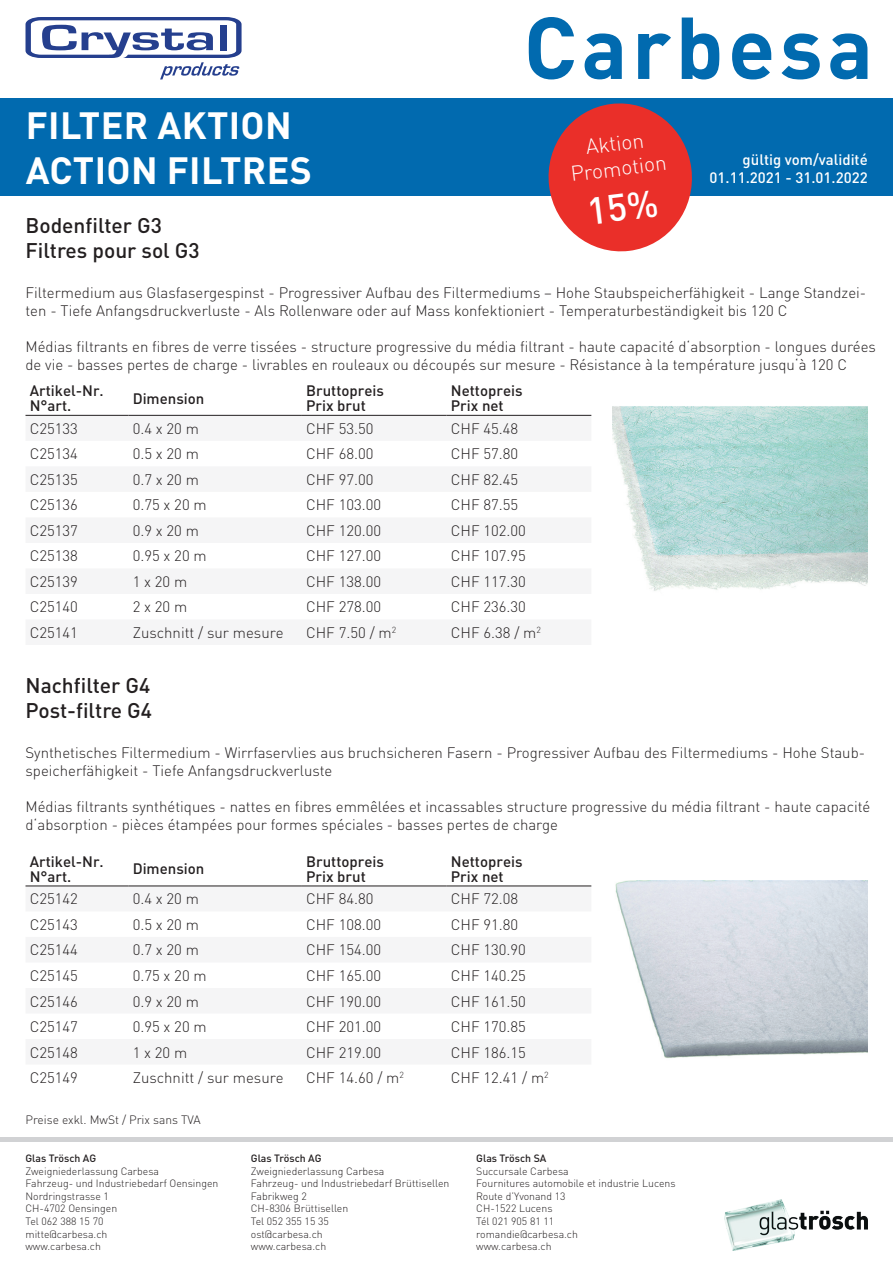
<style>
.page{position:relative;width:893px;height:1263px;background:#fff}
.page>*{position:absolute;margin:0;border:0;box-sizing:border-box;transform-origin:0 0}
.t1{font:700 37.5px/45px "DIN Pro";letter-spacing:.01em;color:#fff}
.t2{font:500 21px/25.2px "DIN Pro";color:#231f20}
.t3{font:300 21px/25.2px "DIN Pro";color:#fff;text-align:center}
.t4{font:300 15px/18px "DIN Pro";color:#231f20}
.t5{font:500 15px/15px "DIN Pro";color:#231f20}
.t6{font:500 15px/18px "DIN Pro";color:#fff;text-align:right}
.t7{font:300 12px "DIN Pro";color:#231f20}
.t8{font:300 10.5px/12.6px "DIN Pro";color:#231f20}
.t9{font:500 10.5px "DIN Pro";color:#231f20}
</style>
<div class="page">
<hr style="left:0;top:1137px;width:893px;height:4px;background:#d1d2d4">
<img style="left:725px;top:1200px;width:142px;height:50px">
<svg style="left:529px;top:17px;width:45px;height:62px"></svg>
<svg style="left:585px;top:33px;width:37px;height:46px"></svg>
<svg style="left:638px;top:33px;width:33px;height:46px"></svg>
<svg style="left:682px;top:18px;width:37px;height:61px"></svg>
<svg style="left:732px;top:33px;width:39px;height:46px"></svg>
<svg style="left:781px;top:33px;width:39px;height:46px"></svg>
<svg style="left:830px;top:33px;width:37px;height:46px"></svg>
<svg style="left:26px;top:17px;width:216px;height:62px"></svg>
<div style="left:0;top:98px;width:893px;height:98px;background:#016aaf"></div>
<hr style="left:26px;top:415px;width:102px;height:1px;background:#231f20">
<hr style="left:128px;top:415px;width:174px;height:1px;background:#231f20">
<hr style="left:302px;top:415px;width:145px;height:1px;background:#231f20">
<hr style="left:447px;top:415px;width:144px;height:1px;background:#231f20">
<hr style="left:26px;top:886px;width:102px;height:1px;background:#231f20">
<hr style="left:128px;top:886px;width:174px;height:1px;background:#231f20">
<hr style="left:302px;top:886px;width:145px;height:1px;background:#231f20">
<hr style="left:447px;top:886px;width:144px;height:1px;background:#231f20">
<img style="left:613px;top:406px;width:255px;height:185px">
<img style="left:615px;top:880px;width:253px;height:178px">
<svg style="left:548px;top:103px;width:144px;height:149px"></svg>
<h1 class="t1" style="left:26px;top:98px;width:288px">FILTER AKTION<br>ACTION FILTRES</h1>
<h2 class="t3" style="left:566px;top:135px;width:98px;rotate:-7deg">Aktion<br>Promotion</h2>
<p class="t6" style="left:709px;top:148px;width:160px">gültig vom/validité<br>01.11.2021 - 31.01.2022</p>
<h2 class="t2" style="left:26px;top:210px;width:176px">Bodenfilter G3<br>Filtres pour sol G3</h2>
<p class="t4" style="left:26px;top:282px;width:842px">Filtermedium aus Glasfasergespinst - Progressiver Aufbau des Filtermediums – Hohe Staubspeicherfähigkeit - Lange Standzei&shy;ten - Tiefe Anfangsdruckverluste - Als Rollenware oder auf Mass konfektioniert - Temperaturbeständigkeit bis 120 C</p>
<p class="t4" style="left:26px;top:336px;width:852px">Médias filtrants en fibres de verre tissées - structure progressive du média filtrant - haute capacité d‘absorption - longues durées de vie - basses pertes de charge - livrables en rouleaux ou découpés sur mesure - Résistance à la température jusqu‘à 120 C</p>
<p class="t5" style="left:30px;top:381px;width:75px">Artikel-Nr.<br>N°art.</p>
<p class="t5" style="left:133px;top:389px;width:73px">Dimension</p>
<p class="t5" style="left:306px;top:381px;width:79px">Bruttopreis<br>Prix brut</p>
<p class="t5" style="left:451px;top:381px;width:73px">Nettopreis<br>Prix net</p>
<p class="t4" style="left:30px;top:418px;width:50px">C25133</p>
<p class="t4" style="left:133px;top:418px;width:68px">0.4 x 20 m</p>
<p class="t4" style="left:306px;top:418px;width:69px">CHF 53.50</p>
<p class="t4" style="left:451px;top:418px;width:69px">CHF 45.48</p>
<p class="t4" style="left:30px;top:444px;width:50px">C25134</p>
<p class="t4" style="left:133px;top:444px;width:68px">0.5 x 20 m</p>
<p class="t4" style="left:306px;top:444px;width:69px">CHF 68.00</p>
<p class="t4" style="left:451px;top:444px;width:69px">CHF 57.80</p>
<p class="t4" style="left:30px;top:469px;width:50px">C25135</p>
<p class="t4" style="left:133px;top:469px;width:68px">0.7 x 20 m</p>
<p class="t4" style="left:306px;top:469px;width:69px">CHF 97.00</p>
<p class="t4" style="left:451px;top:469px;width:69px">CHF 82.45</p>
<p class="t4" style="left:30px;top:495px;width:50px">C25136</p>
<p class="t4" style="left:133px;top:495px;width:76px">0.75 x 20 m</p>
<p class="t4" style="left:306px;top:495px;width:77px">CHF 103.00</p>
<p class="t4" style="left:451px;top:495px;width:69px">CHF 87.55</p>
<p class="t4" style="left:30px;top:520px;width:50px">C25137</p>
<p class="t4" style="left:133px;top:520px;width:68px">0.9 x 20 m</p>
<p class="t4" style="left:306px;top:520px;width:77px">CHF 120.00</p>
<p class="t4" style="left:451px;top:520px;width:77px">CHF 102.00</p>
<p class="t4" style="left:30px;top:546px;width:50px">C25138</p>
<p class="t4" style="left:133px;top:546px;width:76px">0.95 x 20 m</p>
<p class="t4" style="left:306px;top:546px;width:77px">CHF 127.00</p>
<p class="t4" style="left:451px;top:546px;width:77px">CHF 107.95</p>
<p class="t4" style="left:30px;top:571px;width:50px">C25139</p>
<p class="t4" style="left:133px;top:571px;width:56px">1 x 20 m</p>
<p class="t4" style="left:306px;top:571px;width:77px">CHF 138.00</p>
<p class="t4" style="left:451px;top:571px;width:77px">CHF 117.30</p>
<p class="t4" style="left:30px;top:597px;width:50px">C25140</p>
<p class="t4" style="left:133px;top:597px;width:56px">2 x 20 m</p>
<p class="t4" style="left:306px;top:597px;width:77px">CHF 278.00</p>
<p class="t4" style="left:451px;top:597px;width:77px">CHF 236.30</p>
<p class="t4" style="left:30px;top:622px;width:50px">C25141</p>
<p class="t4" style="left:133px;top:622px;width:153px">Zuschnitt / sur mesure</p>
<p class="t4" style="left:306px;top:622px;width:92px">CHF 7.50 / m<sup>2</sup></p>
<p class="t4" style="left:451px;top:622px;width:92px">CHF 6.38 / m<sup>2</sup></p>
<h2 class="t2" style="left:26px;top:670px;width:128px">Nachfilter G4<br>Post-filtre G4</h2>
<p class="t4" style="left:26px;top:742px;width:841px">Synthetisches Filtermedium - Wirrfaservlies aus bruchsicheren Fasern - Progressiver Aufbau des Filtermediums - Hohe Staub&shy;speicherfähigkeit - Tiefe Anfangsdruckverluste</p>
<p class="t4" style="left:26px;top:796px;width:846px">Médias filtrants synthétiques - nattes en fibres emmêlées et incassables structure progressive du média filtrant - haute capacité d‘absorption - pièces étampées pour formes spéciales - basses pertes de charge</p>
<p class="t5" style="left:30px;top:852px;width:75px">Artikel-Nr.<br>N°art.</p>
<p class="t5" style="left:133px;top:860px;width:73px">Dimension</p>
<p class="t5" style="left:306px;top:852px;width:79px">Bruttopreis<br>Prix brut</p>
<p class="t5" style="left:451px;top:852px;width:73px">Nettopreis<br>Prix net</p>
<p class="t4" style="left:30px;top:889px;width:50px">C25142</p>
<p class="t4" style="left:133px;top:889px;width:68px">0.4 x 20 m</p>
<p class="t4" style="left:306px;top:889px;width:69px">CHF 84.80</p>
<p class="t4" style="left:451px;top:889px;width:69px">CHF 72.08</p>
<p class="t4" style="left:30px;top:914px;width:50px">C25143</p>
<p class="t4" style="left:133px;top:914px;width:68px">0.5 x 20 m</p>
<p class="t4" style="left:306px;top:914px;width:77px">CHF 108.00</p>
<p class="t4" style="left:451px;top:914px;width:69px">CHF 91.80</p>
<p class="t4" style="left:30px;top:940px;width:50px">C25144</p>
<p class="t4" style="left:133px;top:940px;width:68px">0.7 x 20 m</p>
<p class="t4" style="left:306px;top:940px;width:77px">CHF 154.00</p>
<p class="t4" style="left:451px;top:940px;width:77px">CHF 130.90</p>
<p class="t4" style="left:30px;top:965px;width:50px">C25145</p>
<p class="t4" style="left:133px;top:965px;width:76px">0.75 x 20 m</p>
<p class="t4" style="left:306px;top:965px;width:77px">CHF 165.00</p>
<p class="t4" style="left:451px;top:965px;width:77px">CHF 140.25</p>
<p class="t4" style="left:30px;top:991px;width:50px">C25146</p>
<p class="t4" style="left:133px;top:991px;width:68px">0.9 x 20 m</p>
<p class="t4" style="left:306px;top:991px;width:77px">CHF 190.00</p>
<p class="t4" style="left:451px;top:991px;width:77px">CHF 161.50</p>
<p class="t4" style="left:30px;top:1016px;width:50px">C25147</p>
<p class="t4" style="left:133px;top:1016px;width:76px">0.95 x 20 m</p>
<p class="t4" style="left:306px;top:1016px;width:77px">CHF 201.00</p>
<p class="t4" style="left:451px;top:1016px;width:77px">CHF 170.85</p>
<p class="t4" style="left:30px;top:1042px;width:50px">C25148</p>
<p class="t4" style="left:133px;top:1042px;width:56px">1 x 20 m</p>
<p class="t4" style="left:306px;top:1042px;width:77px">CHF 219.00</p>
<p class="t4" style="left:451px;top:1042px;width:77px">CHF 186.15</p>
<p class="t4" style="left:30px;top:1067px;width:50px">C25149</p>
<p class="t4" style="left:133px;top:1067px;width:153px">Zuschnitt / sur mesure</p>
<p class="t4" style="left:306px;top:1067px;width:99px">CHF 14.60 / m<sup>2</sup></p>
<p class="t4" style="left:451px;top:1067px;width:99px">CHF 12.41 / m<sup>2</sup></p>
<p class="t7" style="left:26px;top:1111px;width:177px">Preise exkl. MwSt / Prix sans TVA</p>
<p class="t9" style="left:26px;top:1150px;width:72px">Glas Trösch AG</p>
<p class="t8" style="left:26px;top:1163px;width:194px">Zweigniederlassung Carbesa<br>Fahrzeug- und Industriebedarf Oensingen<br>Nordringstrasse 1<br>CH-4702 Oensingen<br>Tel 062 388 15 70<br>mitte@carbesa.ch<br>www.carbesa.ch</p>
<p class="t9" style="left:251px;top:1150px;width:72px">Glas Trösch AG</p>
<p class="t8" style="left:251px;top:1163px;width:200px">Zweigniederlassung Carbesa<br>Fahrzeug- und Industriebedarf Brüttisellen<br>Fabrikweg 2<br>CH-8306 Brüttisellen<br>Tel 052 355 15 35<br>ost@carbesa.ch<br>www.carbesa.ch</p>
<p class="t9" style="left:476px;top:1150px;width:72px">Glas Trösch SA</p>
<p class="t8" style="left:476px;top:1163px;width:201px">Succursale Carbesa<br>Fournitures automobile et industrie Lucens<br>Route d’Yvonand 13<br>CH-1522 Lucens<br>Tél 021 905 81 11<br>romandie@carbesa.ch<br>www.carbesa.ch</p>
</div>
